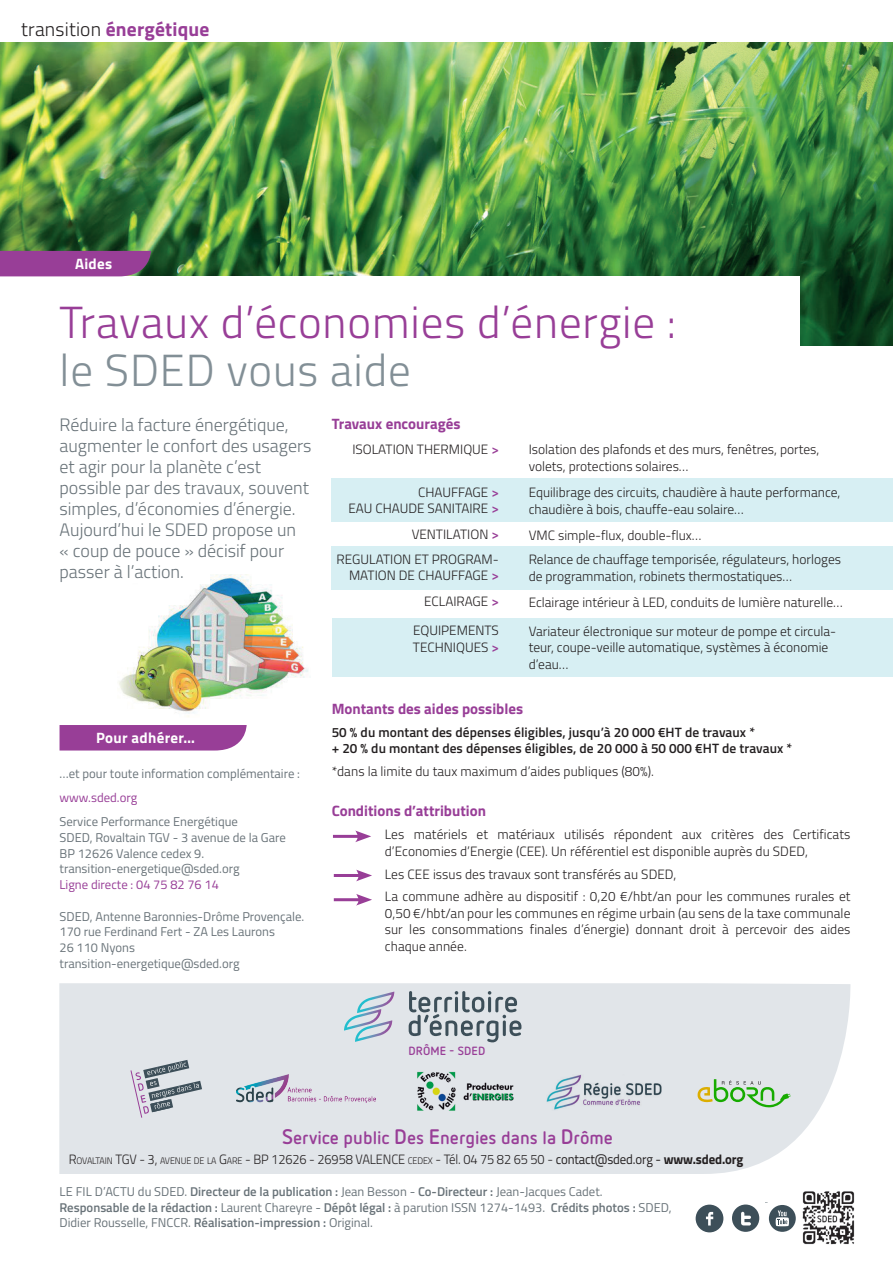
<style>
.page{position:relative;width:893px;height:1263px;background:#fff}
.page>*{position:absolute;margin:0;border:0;box-sizing:border-box;transform-origin:0 0}
.t1{font:300 45px "Titillium";letter-spacing:.02em;color:#983e97}
.t2{font:300 45px "Titillium";letter-spacing:.02em;color:#828f96}
.t3{font:700 19.5px "Titillium";letter-spacing:.01em;color:#983e97}
.t4{font:300 18px/21px "Titillium";color:#697379}
.t5{font:700 18px "Netto OT";color:#983e97}
.t6{font:700 15px "Titillium";color:#983e97}
.t7{font:700 15px "Titillium";letter-spacing:.02em;color:#fff}
.t8{font:300 13.5px/16.5px "Titillium";color:#231f20}
.t9{font:600 13.5px/16.5px "Titillium";letter-spacing:.005em;color:#231f20}
.t10{font:13.5px "Titillium";letter-spacing:-.01em;color:#231f20;scale:.95 1}
.t11{font:300 13.5px "Titillium";letter-spacing:-.01em;color:#231f20;scale:.95 1}
.t12{font:12.75px/15.8px "Titillium";color:#697379}
.t13{font:12.75px "Titillium";color:#983e97}
.t14{font:700 11.85px "Netto OT";letter-spacing:.01em;color:#983e97}
.s1{font-weight:300;color:#231f20}
.s2{font-weight:600;color:#983e97}
.s3{font-size:21px}
.s4{font-size:9.45px}
.s5{font-weight:300}
.s6{font-weight:300;font-size:9.45px}
.s7{font-weight:700}
.s8{font-weight:600}
</style>
<div class="page">
<div style="left:332px;top:478px;width:561px;height:44px;background:#d7eff3"></div>
<div style="left:332px;top:546px;width:561px;height:44px;background:#d7eff3"></div>
<div style="left:333px;top:618px;width:560px;height:58px;background:#d7eff3"></div>
<div style="left:60px;top:725px;width:187px;height:25px;background:#983e97"></div>
<div style="left:59px;top:983px;width:792px;height:191px;background:#e1e5e9"></div>
<img style="left:119px;top:575px;width:189px;height:142px">
<img style="left:0;top:43px;width:893px;height:302px">
<div style="left:0;top:276px;width:799px;height:85px;background:#fff"></div>
<hr style="left:333px;top:835px;width:28px;height:3px;background:#983e97">
<svg style="left:355px;top:830px;width:16px;height:12px"></svg>
<hr style="left:334px;top:874px;width:28px;height:3px;background:#983e97">
<svg style="left:356px;top:870px;width:16px;height:11px"></svg>
<hr style="left:334px;top:898px;width:28px;height:3px;background:#983e97">
<svg style="left:356px;top:894px;width:16px;height:11px"></svg>
<img style="left:546px;top:1074px;width:117px;height:37px">
<img style="left:413px;top:1069px;width:103px;height:44px">
<svg style="left:131px;top:1060px;width:71px;height:58px;background:#b8bcc4"></svg>
<svg style="left:698px;top:1079px;width:93px;height:28px;background:#b9d5b2"></svg>
<img style="left:237px;top:1075px;width:139px;height:27px">
<svg style="left:344px;top:991px;width:50px;height:51px;background:#c1d1dd"></svg>
<svg style="left:409px;top:991px;width:112px;height:51px;background:#b1b9bf"></svg>
<div style="left:0;top:251px;width:151px;height:25px;background:#983e97"></div>
<div style="left:732px;top:1204px;width:27px;height:28px;background:#3d4f59;border-radius:50%"></div>
<svg style="left:741px;top:1212px;width:10px;height:13px"></svg>
<svg style="left:769px;top:1205px;width:27px;height:27px"></svg>
<svg style="left:768px;top:1205px;width:28px;height:21px"></svg>
<div style="left:696px;top:1204px;width:27px;height:28px;background:#3d4f59;border-radius:50%"></div>
<svg style="left:706px;top:1212px;width:7px;height:13px"></svg>
<img style="left:802px;top:1191px;width:53px;height:54px">
<h2 class="t3" style="left:21px;top:14px;width:190px"><span class="s1">transition</span> énergétique</h2>
<p class="t7" style="left:75px;top:253px;width:39px">Aides</p>
<h1 class="t1" style="left:60px;top:289px;width:618px">Travaux d’économies d’énergie :</h1>
<h1 class="t2" style="left:60px;top:337px;width:353px">le SDED vous aide</h1>
<p class="t4" style="left:60px;top:413px;width:254px">Réduire la facture énergétique, augmenter le confort des usagers et agir pour la planète c’est possible par des travaux, souvent simples, d’économies d’énergie.<br>Aujourd’hui le SDED propose un<br>« coup de pouce » décisif pour passer à l’action.</p>
<p class="t6" style="left:332px;top:412px;width:130px">Travaux encouragés</p>
<p class="t8" style="left:352px;top:440px;width:148px">ISOLATION THERMIQUE <span class="s2">&gt;</span></p>
<p class="t8" style="left:348px;top:483px;width:152px;text-align:right">CHAUFFAGE <span class="s2">&gt;<br></span>EAU CHAUDE SANITAIRE <span class="s2">&gt;</span></p>
<p class="t8" style="left:337px;top:521px;width:164px;line-height:24.5px;text-align:right">VENTILATION <span class="s2">&gt;<br></span>REGULATION ET PROGRAM-</p>
<p class="t8" style="left:349px;top:562px;width:151px;line-height:26px;text-align:right">MATION DE CHAUFFAGE <span class="s2">&gt;<br></span>ECLAIRAGE <span class="s2">&gt;</span></p>
<p class="t8" style="left:413px;top:622px;width:87px">EQUIPEMENTS<br>TECHNIQUES <span class="s2">&gt;</span></p>
<p class="t8" style="left:529px;top:441px;width:292px">Isolation des plafonds et des murs, fenêtres, portes, volets, protections solaires…</p>
<p class="t8" style="left:529px;top:483px;width:313px">Equilibrage des circuits, chaudière à haute performance, chaudière à bois, chauffe-eau solaire…</p>
<p class="t8" style="left:529px;top:522px;width:314px;line-height:24.5px">VMC simple-flux, double-flux…<br>Relance de chauffage temporisée, régulateurs, horloges</p>
<p class="t8" style="left:529px;top:562px;width:316px;line-height:26px">de programmation, robinets thermostatiques…<br>Eclairage intérieur à LED, conduits de lumière naturelle…</p>
<p class="t8" style="left:529px;top:622px;width:309px">Variateur électronique sur moteur de pompe et circula&shy;teur, coupe-veille automatique, systèmes à économie d’eau…</p>
<p class="t7" style="left:96px;top:726px;width:100px">Pour adhérer…</p>
<p class="t12" style="left:60px;top:764px;width:242px">…et pour toute information complémentaire :</p>
<p class="t13" style="left:60px;top:788px;width:79px">www.sded.org</p>
<p class="t12" style="left:60px;top:813px;width:228px">Service Performance Energétique<br>SDED, Rovaltain TGV - 3 avenue de la Gare BP 12626 Valence cedex 9. transition-energetique@sded.org</p>
<p class="t13" style="left:60px;top:875px;width:161px">Ligne directe : 04 75 82 76 14</p>
<p class="t12" style="left:60px;top:907px;width:246px">SDED, Antenne Baronnies-Drôme Provençale.<br>170 rue Ferdinand Fert - ZA Les Laurons<br>26 110 Nyons transition-energetique@sded.org</p>
<p class="t6" style="left:332px;top:697px;width:193px">Montants des aides possibles</p>
<p class="t9" style="left:332px;top:723px;width:462px">50 % du montant des dépenses éligibles, jusqu’à 20 000 €HT de travaux *<br>+ 20 % du montant des dépenses éligibles, de 20 000 à 50 000 €HT de travaux *</p>
<p class="t8" style="left:332px;top:762px;width:324px">*dans la limite du taux maximum d’aides publiques (80%).</p>
<p class="t6" style="left:332px;top:799px;width:156px">Conditions d’attribution</p>
<p class="t8" style="left:385px;top:825px;width:467px">Les matériels et matériaux utilisés répondent aux critères des Certificats d’Economies d’Energie (CEE). Un référentiel est disponible auprès du SDED,</p>
<p class="t8" style="left:385px;top:862px;width:467px;line-height:23px">Les CEE issus des travaux sont transférés au SDED,<br>La commune adhère au dispositif : 0,20 €/hbt/an pour les communes rurales et</p>
<p class="t8" style="left:385px;top:904px;width:467px;text-align:justify">0,50 €/hbt/an pour les communes en régime urbain (au sens de la taxe communale sur les consommations finales d’énergie) donnant droit à percevoir des aides chaque année.</p>
<p class="t14" style="left:408px;top:1043px;width:78px">DRÔME - SDED</p>
<h3 class="t5" style="left:282px;top:1126px;width:332px"><span class="s3">S</span>ervice public <span class="s3">D</span>es <span class="s3">E</span>nergies dans la <span class="s3">D</span>rôme</h3>
<p class="t11" style="left:69px;top:1149px;width:311px">R<span class="s4">OVALTAIN</span> TGV - 3, <span class="s4">AVENUE DE LA</span> G<span class="s4">ARE</span> - BP 12626 - 26958 VALEN</p>
<p class="t10" style="left:391px;top:1149px;width:372px"><span class="s5">CE</span> <span class="s6">CEDEX</span> <span class="s5">-</span> <span class="s5">Tél. 04 75 82 65 50</span> <span class="s5">-</span> contact@sded.org - <span class="s7">www.sded.org</span></p>
<p class="t12" style="left:60px;top:1183px;width:614px">LE FIL D’ACTU du SDED. <span class="s8">Directeur de la publication :</span> Jean Besson - <span class="s8">Co-Directeur :</span> Jean-Jacques Cadet.<br><span class="s8">Responsable de la rédaction :</span> Laurent Chareyre - <span class="s8">Dépôt légal :</span> à parution ISSN 1274-1493. <span class="s8">Crédits photos :</span> SDED,<br>Didier Rousselle, FNCCR. <span class="s8">Réalisation-impression :</span> Original.</p>
</div>
